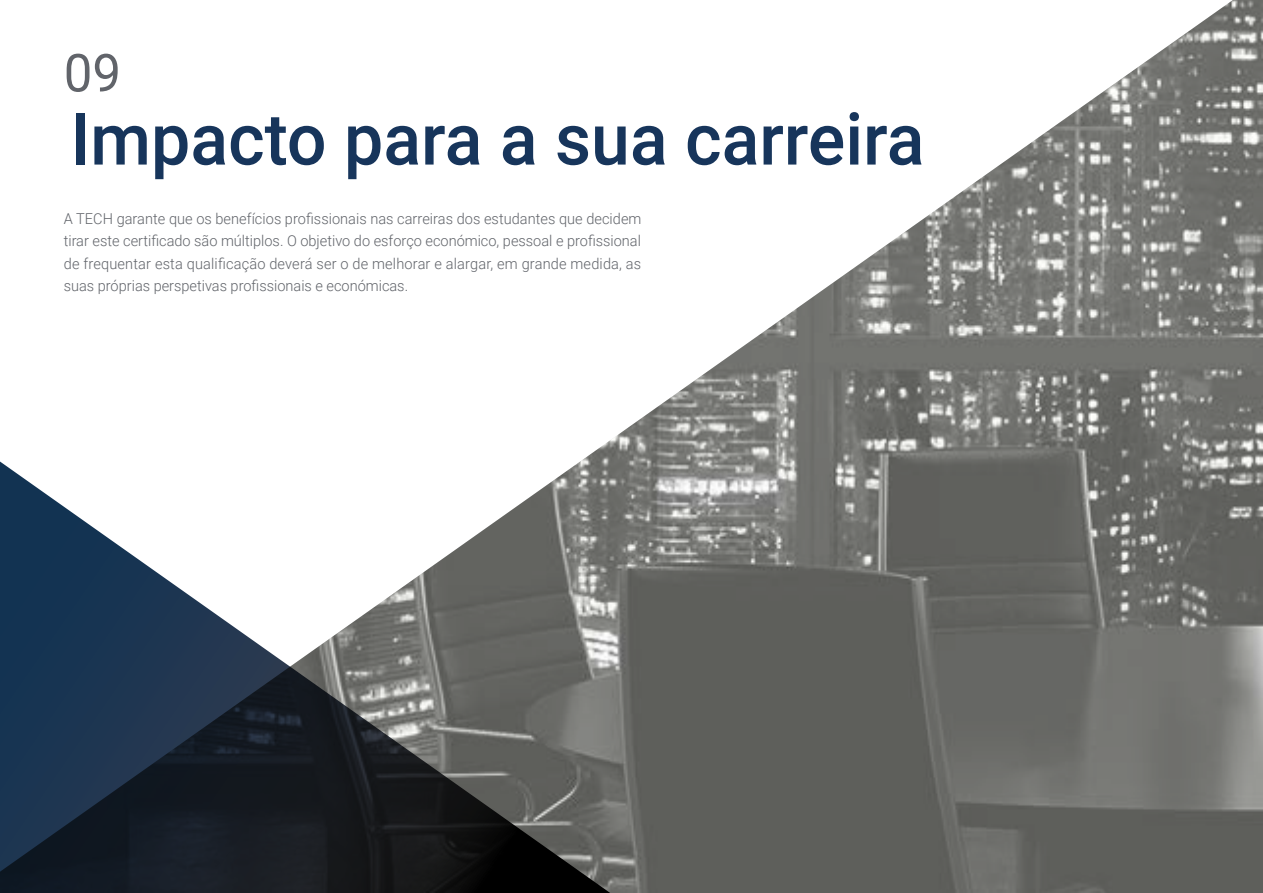
<style>
.page{position:relative;width:1263px;height:893px;background:#fff}
.page>*{position:absolute;margin:0;border:0;box-sizing:border-box;transform-origin:0 0}
.t1{font:500 72px "Roboto";color:#17355b}
.t2{font:52.5px "Roboto";color:#61646a}
.t3{font:300 15px/22.5px "Roboto";color:#61646a;text-align:justify}
</style>
<div class="page">
<img style="left:602px;top:0;width:661px;height:893px">
<svg style="left:0;top:446px;width:640px;height:447px"></svg>
<h2 class="t2" style="left:64px;top:36px;width:59px">09</h2>
<h1 class="t1" style="left:71px;top:89px;width:855px">Impacto para a sua carreira</h1>
<p class="t3" style="left:64px;top:207px;width:579px">A TECH garante que os benefícios profissionais nas carreiras dos estudantes que decidem tirar este certificado são múltiplos. O objetivo do esforço económico, pessoal e profissional de frequentar esta qualificação deverá ser o de melhorar e alargar, em grande medida, as suas próprias perspetivas profissionais e económicas.</p>
</div>
